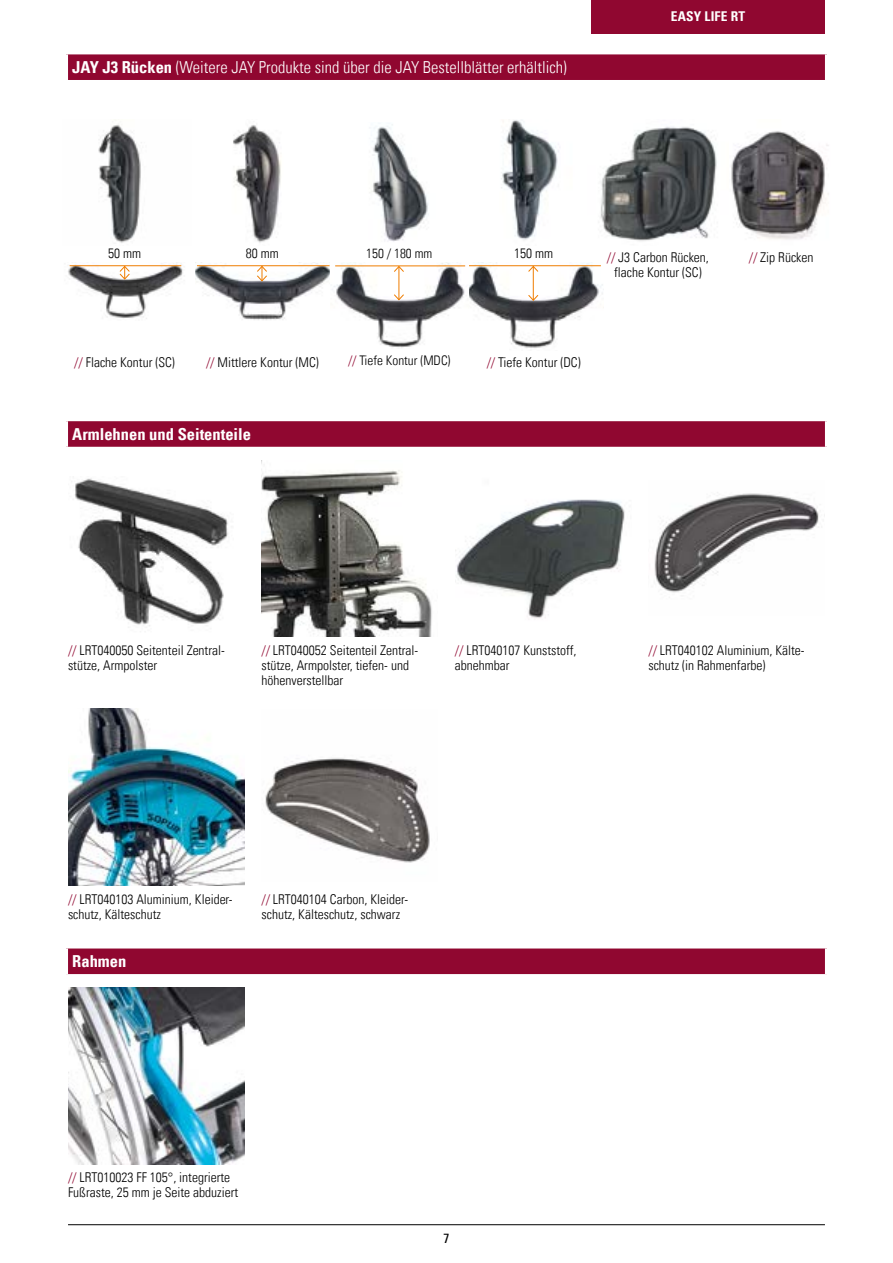
<style>
.page{position:relative;width:893px;height:1263px;background:#fff}
.page>*{position:absolute;margin:0;border:0;box-sizing:border-box;transform-origin:0 0}
.t1{font:16.5px "Univers Com 47 Light Cond";color:#fff}
.t2{font:16.5px "Univers Com 67 Bold Cond";color:#fff}
.t3{font:13.5px/15px "Univers Com 47 Light Cond";color:#000}
.t4{font:13.5px "Univers Com 67 Bold Cond";letter-spacing:.01em;color:#fff}
.t5{font:condensed 13.5px "Univers Com 57";color:#000}
.t6{font:13.2px "Univers Com 47 Light Cond";color:#000}
.s1{font-family:"Univers Com 67 Bold Cond"}
.s2{color:#900730}
</style>
<div class="page">
<img style="left:265px;top:758px;width:165px;height:105px">
<img style="left:68px;top:988px;width:176px;height:176px">
<img style="left:261px;top:460px;width:171px;height:177px">
<img style="left:68px;top:709px;width:176px;height:176px">
<img style="left:455px;top:499px;width:170px;height:119px">
<img style="left:71px;top:478px;width:157px;height:150px">
<img style="left:195px;top:262px;width:135px;height:58px">
<svg style="left:256px;top:266px;width:12px;height:16px"></svg>
<hr style="left:197px;top:265px;width:133px;height:1px;background:#ef7d00">
<img style="left:233px;top:125px;width:48px;height:118px">
<img style="left:469px;top:262px;width:134px;height:86px">
<hr style="left:533px;top:266px;width:1px;height:34px;background:#ef7d00">
<svg style="left:528px;top:294px;width:11px;height:7px"></svg>
<svg style="left:528px;top:266px;width:11px;height:6px"></svg>
<hr style="left:468px;top:265px;width:133px;height:1px;background:#ef7d00">
<img style="left:501px;top:120px;width:210px;height:121px">
<img style="left:711px;top:131px;width:118px;height:109px">
<img style="left:68px;top:262px;width:115px;height:57px">
<svg style="left:119px;top:266px;width:11px;height:14px"></svg>
<hr style="left:70px;top:265px;width:111px;height:1px;background:#ef7d00">
<img style="left:98px;top:124px;width:44px;height:119px">
<img style="left:332px;top:262px;width:134px;height:86px">
<hr style="left:399px;top:267px;width:1px;height:33px;background:#ef7d00">
<svg style="left:393px;top:294px;width:11px;height:7px"></svg>
<svg style="left:393px;top:267px;width:11px;height:5px"></svg>
<hr style="left:335px;top:266px;width:130px;height:1px;background:#ef7d00">
<img style="left:371px;top:124px;width:58px;height:118px">
<img style="left:654px;top:492px;width:171px;height:101px">
<div style="left:66px;top:53px;width:761px;height:29px;background:#900730"></div>
<hr style="left:65px;top:51px;width:763px;height:3px;background:#fff">
<hr style="left:65px;top:54px;width:3px;height:26px;background:#fff">
<hr style="left:825px;top:54px;width:3px;height:26px;background:#fff">
<hr style="left:65px;top:80px;width:763px;height:3px;background:#fff">
<div style="left:66px;top:419px;width:761px;height:29px;background:#900730"></div>
<hr style="left:65px;top:418px;width:763px;height:3px;background:#fff">
<hr style="left:65px;top:421px;width:3px;height:26px;background:#fff">
<hr style="left:825px;top:421px;width:3px;height:26px;background:#fff">
<hr style="left:65px;top:447px;width:763px;height:3px;background:#fff">
<div style="left:66px;top:947px;width:761px;height:29px;background:#900730"></div>
<hr style="left:65px;top:945px;width:763px;height:3px;background:#fff">
<hr style="left:65px;top:948px;width:3px;height:26px;background:#fff">
<hr style="left:825px;top:948px;width:3px;height:26px;background:#fff">
<hr style="left:65px;top:974px;width:763px;height:3px;background:#fff">
<div style="left:591px;top:0;width:234px;height:34px;background:#900730"></div>
<hr style="left:68px;top:1224px;width:757px;height:1px;background:#000">
<p class="t1" style="left:72px;top:57px;width:496px"><span class="s1">JAY J3 Rücken</span> (Weitere JAY Produkte sind über die JAY Bestellblätter erhältlich)</p>
<p class="t4" style="left:671px;top:8px;width:76px">EASY LIFE RT</p>
<p class="t3" style="left:108px;top:246px;width:34px">50 mm</p>
<p class="t3" style="left:246px;top:246px;width:34px">80 mm</p>
<p class="t6" style="left:366px;top:246px;width:68px">150 / 180 mm</p>
<p class="t3" style="left:514px;top:246px;width:40px">150 mm</p>
<p class="t3" style="left:607px;top:249px;width:104px;text-align:center"><span class="s2">//</span> J3 Carbon Rücken, flache Kontur (SC)</p>
<p class="t3" style="left:749px;top:249px;width:66px"><span class="s2">//</span> Zip Rücken</p>
<p class="t3" style="left:74px;top:354px;width:102px"><span class="s2">//</span> Flache Kontur (SC)</p>
<p class="t3" style="left:206px;top:354px;width:114px"><span class="s2">//</span> Mittlere Kontur (MC)</p>
<p class="t6" style="left:348px;top:352px;width:104px"><span class="s2">//</span> Tiefe Kontur (MDC)</p>
<p class="t3" style="left:487px;top:354px;width:95px"><span class="s2">//</span> Tiefe Kontur (DC)</p>
<p class="t2" style="left:72px;top:424px;width:180px">Armlehnen und Seitenteile</p>
<p class="t3" style="left:68px;top:643px;width:157px"><span class="s2">//</span> LRT040050 Seitenteil Zentral&shy;stütze, Armpolster</p>
<p class="t3" style="left:261px;top:643px;width:157px"><span class="s2">//</span> LRT040052 Seitenteil Zentral&shy;stütze, Armpolster, tiefen- und höhenverstellbar</p>
<p class="t3" style="left:648px;top:643px;width:158px"><span class="s2">//</span> LRT040102 Aluminium, Kälte&shy;schutz (in Rahmenfarbe)</p>
<p class="t3" style="left:455px;top:643px;width:123px"><span class="s2">//</span> LRT040107 Kunststoff, abnehmbar</p>
<p class="t3" style="left:68px;top:891px;width:166px"><span class="s2">//</span> LRT040103 Aluminium, Kleider&shy;schutz, Kälteschutz</p>
<p class="t3" style="left:261px;top:891px;width:148px"><span class="s2">//</span> LRT040104 Carbon, Kleider&shy;schutz, Kälteschutz, schwarz</p>
<p class="t2" style="left:72px;top:951px;width:56px">Rahmen</p>
<p class="t3" style="left:68px;top:1170px;width:172px"><span class="s2">//</span> LRT010023 FF 105°, integrierte<br>Fußraste, 25 mm je Seite abduziert</p>
<p class="t5" style="left:443px;top:1229px;width:7px">7</p>
</div>
